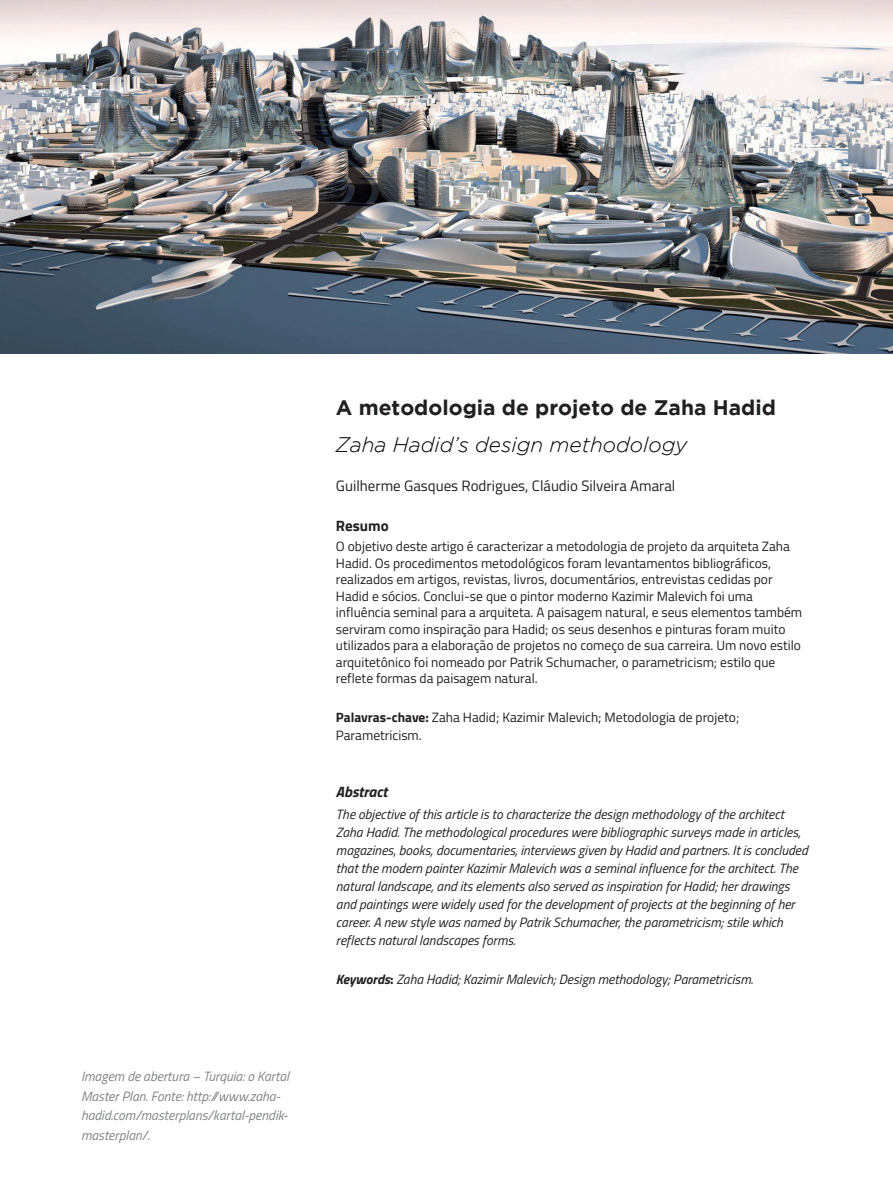
<style>
.page{position:relative;width:893px;height:1191px;background:#fff}
.page>*{position:absolute;margin:0;border:0;box-sizing:border-box;transform-origin:0 0}
.cap{font:700 21px "Gotham";color:#231f20}
.capIngles{font:italic 300 21px "Gotham";color:#000}
.autoresCap{font:15px "Titillium Web";color:#231f20}
.resumoAbstract{font:italic 700 15px "Titillium Web";color:#231f20}
.resumoAbstract-2{font:700 15px "Titillium Web";color:#231f20}
.txtIniciais{font:13.5px/16.5px "Titillium Web";color:#231f20}
.txtIniciais-2{font:italic 13.5px/18px "Titillium Web";color:#231f20}
.boxLateral{font:italic 13.5px/19.5px "Titillium Web";color:#808285}
.s1{font-weight:700}
.s2{font-weight:700;font-style:normal}
</style>
<div class="page">
<hr style="left:0;top:0;width:1px;height:1191px;background:#968d00">
<img style="left:0;top:0;width:893px;height:354px">
<p class="boxLateral" style="left:81px;top:1066px;width:209px">Imagem de abertura – Turquia: o Kartal Master Plan. Fonte: http://www.zaha&shy;hadid.com/masterplans/kartal-pendik&shy;masterplan/.</p>
<p class="cap" style="left:336px;top:395px;width:441px">A metodologia de projeto de Zaha Hadid</p>
<p class="capIngles" style="left:336px;top:433px;width:353px">Zaha Hadid’s design methodology</p>
<p class="autoresCap" style="left:336px;top:475px;width:341px">Guilherme Gasques Rodrigues, Cláudio Silveira Amaral</p>
<p class="resumoAbstract-2" style="left:336px;top:514px;width:54px">Resumo</p>
<p class="txtIniciais" style="left:336px;top:538px;width:468px">O objetivo deste artigo é caracterizar a metodologia de projeto da arquiteta Zaha Hadid. Os procedimentos metodológicos foram levantamentos bibliográficos, realizados em artigos, revistas, livros, documentários, entrevistas cedidas por Hadid e sócios. Conclui-se que o pintor moderno Kazimir Malevich foi uma influência seminal para a arquiteta. A paisagem natural, e seus elementos também serviram como inspiração para Hadid; os seus desenhos e pinturas foram muito utilizados para a elaboração de projetos no começo de sua carreira. Um novo estilo arquitetônico foi nomeado por Patrik Schumacher, o parametricism; estilo que reflete formas da paisagem natural.</p>
<p class="txtIniciais" style="left:336px;top:708px;width:405px;line-height:18px"><span class="s1">Palavras-chave:</span> Zaha Hadid; Kazimir Malevich; Metodologia de projeto;<br>Parametricism.</p>
<p class="resumoAbstract" style="left:336px;top:780px;width:53px">Abstract</p>
<p class="txtIniciais-2" style="left:336px;top:804px;width:473px">The objective of this article is to characterize the design methodology of the architect Zaha Hadid. The methodological procedures were bibliographic surveys made in articles, magazines, books, documentaries, interviews given by Hadid and partners. It is concluded that the modern painter Kazimir Malevich was a seminal influence for the architect. The natural landscape, and its elements also served as inspiration for Hadid; her drawings and paintings were widely used for the development of projects at the beginning of her career. A new style was named by Patrik Schumacher, the parametricism; stile which reflects natural landscapes forms.</p>
<p class="txtIniciais-2" style="left:336px;top:969px;width:419px"><span class="s1">Keywords</span><span class="s2">:</span> Zaha Hadid; Kazimir Malevich; Design methodology; Parametricism.</p>
</div>
